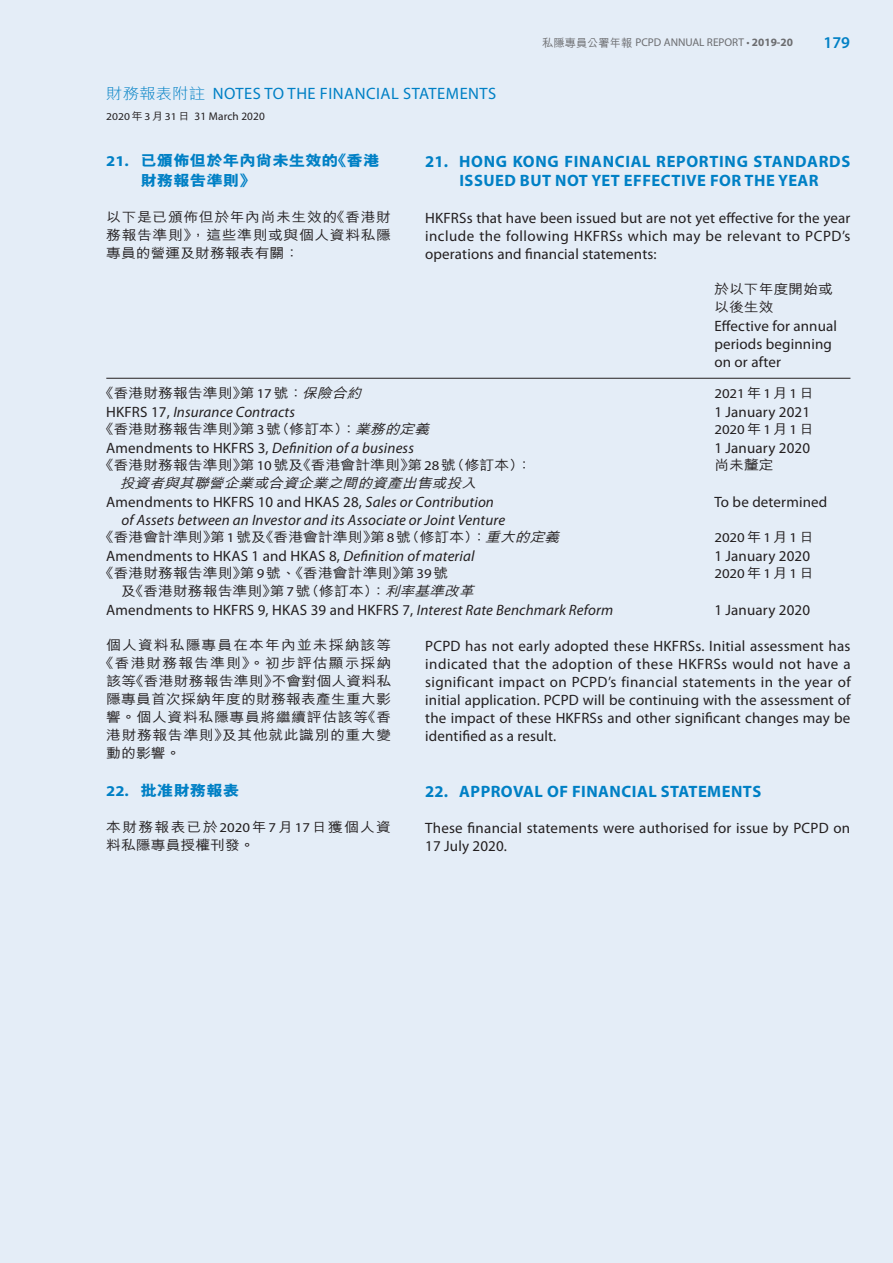
<style>
.page{position:relative;width:893px;height:1263px;background:#e4edf7}
.page>*{position:absolute;margin:0;border:0;box-sizing:border-box;transform-origin:0 0}
.t1{font:700 16.5px/19.5px "Myriad Pro";letter-spacing:.03em;color:#0080c5;text-align:center}
.t2{font:16.5px "Myriad Pro";letter-spacing:.03em;color:#0080c5}
.t3{font:600 16.5px "Myriad Pro";color:#0080c5}
.t4{font:15px/18px "Myriad Pro";letter-spacing:.01em;color:#231f20}
.t5{font:italic 15px "Myriad Pro";letter-spacing:.01em;color:#231f20}
.t6{font:800 15px/19.5px "M Hei HK";color:#0080c5;scale:1.1 1}
.t7{font:500 13.5px/18px "M Hei HK";letter-spacing:.01em;color:#231f20;text-align:justify;scale:1.1 1}
.t8{font:500 13.5px "M Hei HK";letter-spacing:.07em;color:#231f20;scale:1.1 1}
.t9{font:13.5px "Myriad Pro";color:#231f20;scale:1.1 1}
.t10{font:500 13.5px/18px "M Hei HK";letter-spacing:.085em;color:#231f20;scale:1.1 1}
.t11{font:italic 500 13.5px "M Hei HK";color:#231f20;scale:1.1 1}
.t12{font:500 13.5px "M Hei HK";letter-spacing:.045em;color:#231f20;scale:1.1 1}
.t13{font:500 13.5px "M Hei HK";letter-spacing:.04em;color:#231f20;scale:1.1 1}
.t14{font:11.25px "Myriad Pro";color:#6c6d70}
.t15{font:11.25px "Myriad Pro";letter-spacing:.01em;color:#231f20}
.s1{font-family:"M Hei HK";font-weight:500}
.s2{font-weight:700}
.s3{font-family:"M Hei HK";font-weight:300;font-size:15px}
.s4{font-size:10.5px}
.s5{font-family:"M Hei HK";font-weight:500;font-size:10.5px}
.s6{font-family:"Myriad Pro";font-weight:700}
.s7{font-family:"Myriad Pro";font-weight:400}
.s8{font-style:italic}
.s9{font-style:normal}
</style>
<div class="page">
<hr style="left:106px;top:378px;width:744px;height:1px;background:#231f20">
<p class="t14" style="left:542px;top:36px;width:252px"><span class="s1">私隱專員公署年報</span> PCPD ANNUAL REPORT • <span class="s2">2019-20</span></p>
<p class="t3" style="left:823px;top:32px;width:28px">179</p>
<p class="t2" style="left:106px;top:83px;width:232px"><span class="s3">財務報表附註</span> N OTES TO THE FINANCIAL</p>
<p class="t2" style="left:403px;top:83px;width:20px">STATEMENT</p>
<p class="t2" style="left:488px;top:83px;width:10px">S</p>
<p class="t15" style="left:106px;top:110px;width:160px"><span class="s4">2020</span><span class="s5">年</span><span class="s4">3</span><span class="s5">月</span><span class="s4">31</span><span class="s5">日</span> 31 march 2020</p>
<p class="t6" style="left:140px;top:151px;width:219px;text-indent:-34px"><span class="s6">21.</span> 已頒佈但於年內尚未生效的《香港財務報告準則》</p>
<p class="t7" style="left:106px;top:207px;width:261px">以下是已頒佈但於年內尚未生效的《香港財務報告準則》，這些準則或與個人資料私隱專員的營運及財務報表有關：</p>
<p class="t1" style="left:425px;top:151px;width:427px">21. HONG KONG FINANCIAL REPORTING STANDARDS<br>ISSUED BUT NOT YET EFFECTIVE FOR THE YEAR</p>
<p class="t4" style="left:425px;top:208px;width:427px;text-align:justify">HKFRSs that have been issued but are not yet effective for the year include the following HKFRSs which may be relevant to PCPD’s operations and financial statements:</p>
<p class="t7" style="left:714px;top:279px;width:110px">於以下年度開始或以後生效</p>
<p class="t4" style="left:714px;top:316px;width:124px">Effective for annual periods beginning on or after</p>
<p class="t7" style="left:99px;top:383px;width:244px">《香港財務報告準則》第<span class="s7">17</span>號：<span class="s8">保險合約</span></p>
<p class="t9" style="left:714px;top:386px;width:92px">2021<span class="s1">年</span>1<span class="s1">月</span>1<span class="s1">日</span></p>
<p class="t5" style="left:106px;top:403px;width:190px"><span class="s9">HKFRS 17,</span> Insurance Contracts</p>
<p class="t4" style="left:714px;top:403px;width:97px">1 January 2021</p>
<p class="t7" style="left:99px;top:419px;width:306px">《香港財務報告準則》第<span class="s7">3</span>號（修訂本）：<span class="s8">業務的定義</span></p>
<p class="t9" style="left:714px;top:422px;width:92px">2020<span class="s1">年</span>1<span class="s1">月</span>1<span class="s1">日</span></p>
<p class="t5" style="left:106px;top:439px;width:309px"><span class="s9">Amendments to HKFRS 3,</span> Definition of a business</p>
<p class="t4" style="left:714px;top:439px;width:97px">1 January 2020</p>
<p class="t7" style="left:99px;top:455px;width:395px">《香港財務報告準則》第<span class="s7">10</span>號及《香港會計準則》第<span class="s7">28</span>號（修訂本）：</p>
<p class="t7" style="left:714px;top:455px;width:56px">尚未釐定</p>
<p class="t11" style="left:120px;top:474px;width:330px">投資者與其聯營企業或合資企業之間的資產出售或投入</p>
<p class="t4" style="left:106px;top:493px;width:389px">Amendments to HKFRS 10 and HKAS 28, <span class="s8">Sales or Contribution</span></p>
<p class="t4" style="left:714px;top:493px;width:114px">To be determined</p>
<p class="t5" style="left:121px;top:511px;width:385px">of Assets between an Investor and its Associate or Joint Venture</p>
<p class="t7" style="left:99px;top:527px;width:424px">《香港會計準則》第<span class="s7">1</span>號及《香港會計準則》第<span class="s7">8</span>號（修訂本）：<span class="s8">重大的定義</span></p>
<p class="t9" style="left:714px;top:530px;width:92px">2020<span class="s1">年</span>1<span class="s1">月</span>1<span class="s1">日</span></p>
<p class="t4" style="left:106px;top:547px;width:370px">Amendments to HKAS 1 and HKAS 8, <span class="s8">Definition of material</span></p>
<p class="t4" style="left:714px;top:547px;width:97px">1 January 2020</p>
<p class="t7" style="left:99px;top:563px;width:319px">《香港財務報告準則》第<span class="s7">9</span>號、《香港會計準則》第<span class="s7">39</span>號</p>
<p class="t9" style="left:714px;top:566px;width:92px">2020<span class="s1">年</span>1<span class="s1">月</span>1<span class="s1">日</span></p>
<p class="t7" style="left:121px;top:581px;width:326px">及《香港財務報告準則》第<span class="s7">7</span>號（修訂本）：<span class="s8">利率基準改革</span></p>
<p class="t4" style="left:106px;top:601px;width:508px">Amendments to HKFRS 9, HKAS 39 and HKFRS 7, <span class="s8">Interest Rate Benchmark Reform</span></p>
<p class="t4" style="left:714px;top:601px;width:97px">1 January 2020</p>
<p class="t8" style="left:106px;top:636px;width:261px">個人資料私隱專員在本年內並未採納該等</p>
<p class="t8" style="left:99px;top:654px;width:267px">《香港財務報告準則》。初步評估顯示採納</p>
<p class="t7" style="left:106px;top:671px;width:260px">該等《香港財務報告準則》不會對個人資料私</p>
<p class="t7" style="left:106px;top:689px;width:260px">隱專員首次採納年度的財務報表產生重大影</p>
<p class="t12" style="left:106px;top:708px;width:261px">響。個人資料私隱專員將繼續評估該等《香</p>
<p class="t13" style="left:106px;top:726px;width:260px">港財務報告準則》及其他就此識別的重大變</p>
<p class="t7" style="left:106px;top:743px;width:69px">動的影響。</p>
<p class="t6" style="left:106px;top:780px;width:122px"><span class="s6">22.</span> 批准財務報表</p>
<p class="t10" style="left:106px;top:817px;width:260px">本財務報表已於<span class="s7">2020</span>年<span class="s7">7</span>月<span class="s7">17</span>日獲個人資料私隱專員授權刊發。</p>
<p class="t4" style="left:425px;top:637px;width:427px;text-align:justify">PCPD has not early adopted these HKFRSs. I nitial assessment has indicated that the adoption of these HKFRSs would not have a significant impact on PCPD’s financial statements in the year of initial application. PCPD will be continuing with the assessment of the impact of these HKFRSs and other significant changes may be identified as a result.</p>
<p class="t1" style="left:425px;top:781px;width:337px">22. APPROVAL OF FINANCIAL STATEMENTS</p>
<p class="t4" style="left:425px;top:819px;width:427px">These financial statements were authorised for issue by PCPD on<br>17 July 2020.</p>
</div>
